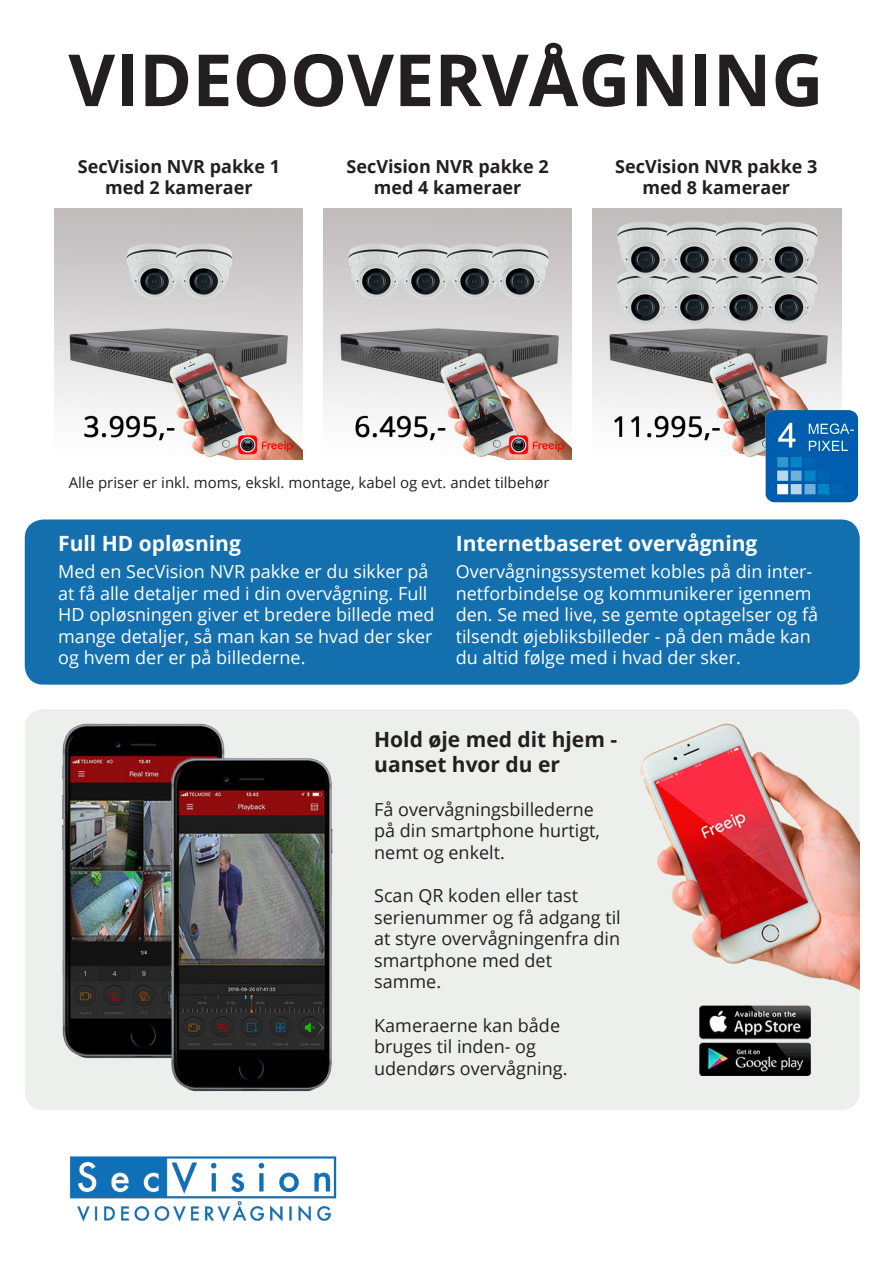
<style>
.page{position:relative;width:893px;height:1263px;background:#fff}
.page>*{position:absolute;margin:0;border:0;box-sizing:border-box;transform-origin:0 0}
.t1{font:700 72px "Open Sans";color:#231f20}
.t2{font:700 21px "Open Sans";color:#fff}
.t3{font:700 21px/25.2px "Open Sans";color:#231f20}
.t4{font:18px/21.6px "Open Sans";color:#fff}
.t5{font:18px/21.6px "Open Sans";color:#231f20}
.t6{font:700 18px "Open Sans";color:#231f20}
.t7{font:15px "Open Sans";color:#231f20}
</style>
<div class="page">
<img style="left:54px;top:209px;width:248px;height:251px">
<img style="left:324px;top:209px;width:248px;height:251px">
<img style="left:593px;top:209px;width:248px;height:248px">
<img style="left:25px;top:711px;width:835px;height:393px">
<img style="left:764px;top:410px;width:95px;height:93px">
<div style="left:26px;top:520px;width:833px;height:164px;background:#136fae;border-radius:18px"></div>
<div style="left:25px;top:519px;width:835px;height:166px;border:2px solid #136fae;border-radius:18px"></div>
<img style="left:69px;top:1156px;width:268px;height:66px">
<p class="t1" style="left:68px;top:29px;width:757px">VIDEOOVERVÅGNING</p>
<p class="t6" style="left:78px;top:153px;width:204px">SecVision NVR pakke 1</p>
<p class="t6" style="left:105px;top:175px;width:149px">med 2 kameraer</p>
<p class="t6" style="left:347px;top:153px;width:204px">SecVision NVR pakke 2</p>
<p class="t6" style="left:374px;top:175px;width:149px">med 4 kameraer</p>
<p class="t6" style="left:615px;top:153px;width:204px">SecVision NVR pakke 3</p>
<p class="t6" style="left:643px;top:175px;width:149px">med 8 kameraer</p>
<p class="t7" style="left:69px;top:472px;width:482px">Alle priser er inkl. moms, ekskl. montage, kabel og evt. andet tilbehør</p>
<p class="t2" style="left:58px;top:528px;width:184px">Full HD opløsning</p>
<p class="t4" style="left:58px;top:560px;width:378px">Med en SecVision NVR pakke er du sikker på at få alle detaljer med i din overvågning. Full HD opløsningen giver et bredere billede med mange detaljer, så man kan se hvad der sker og hvem der er på billederne.</p>
<p class="t2" style="left:456px;top:528px;width:303px">Internetbaseret overvågning</p>
<p class="t4" style="left:456px;top:560px;width:364px">Overvågningssystemet kobles på din inter&shy;netforbindelse og kommunikerer igennem den. Se med live, se gemte optagelser og få tilsendt øjebliksbilleder - på den måde kan du altid følge med i hvad der sker.</p>
<p class="t3" style="left:374px;top:726px;width:245px">Hold øje med dit hjem - uanset hvor du er</p>
<p class="t5" style="left:374px;top:798px;width:227px">Få overvågningsbillederne på din smartphone hurtigt, nemt og enkelt.</p>
<p class="t5" style="left:374px;top:884px;width:248px">Scan QR koden eller tast serienummer og få adgang til at styre overvågningenfra din smartphone med det</p>
<p class="t5" style="left:374px;top:971px;width:68px">samme.</p>
<p class="t5" style="left:374px;top:1014px;width:187px">Kameraerne kan både</p>
<p class="t5" style="left:374px;top:1035px;width:163px">bruges til inden- og</p>
<p class="t5" style="left:374px;top:1057px;width:195px">udendørs overvågning.</p>
</div>
